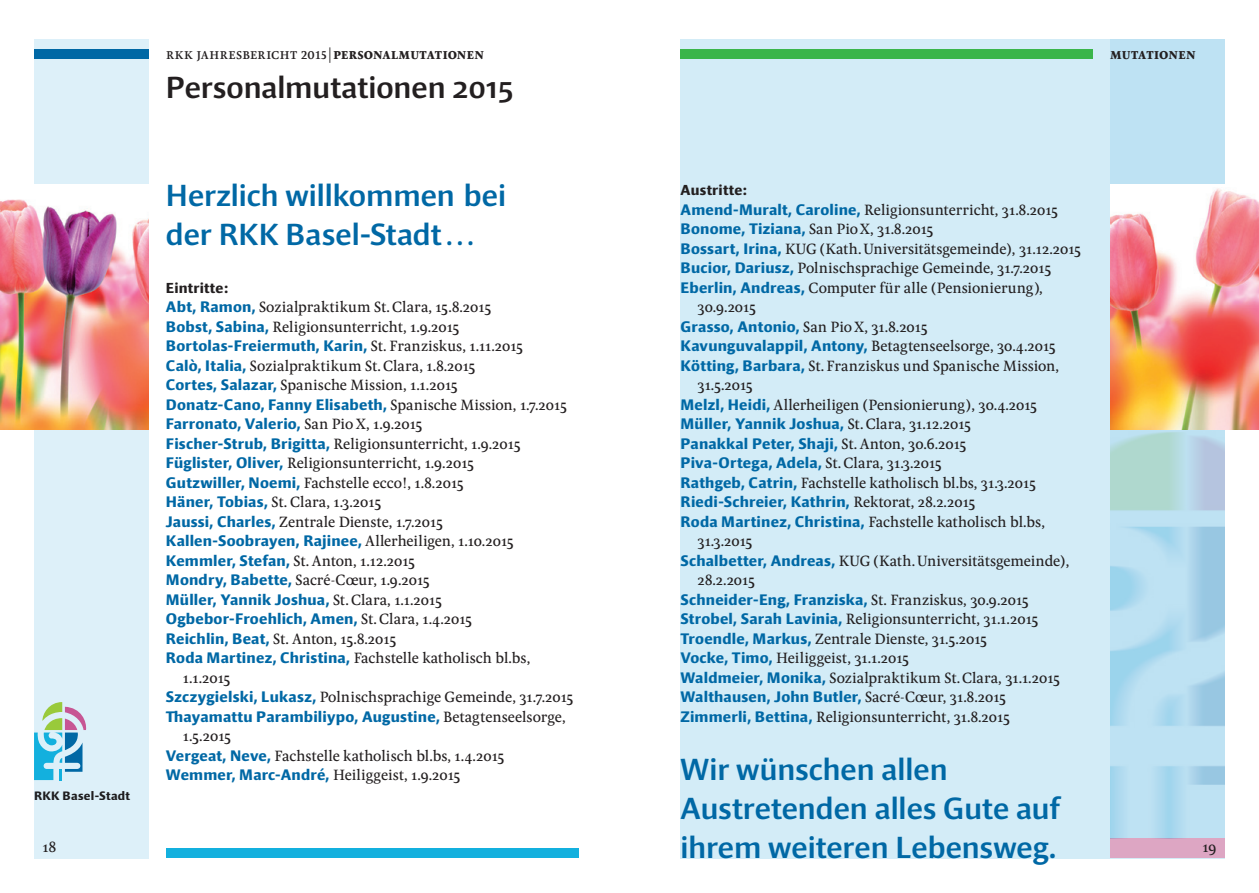
<style>
.page{position:relative;width:1259px;height:893px;background:#fff}
.page>*{position:absolute;margin:0;border:0;box-sizing:border-box;transform-origin:0 0}
.t1{font:500 30px/39px "Impara";color:#0068a5}
.t2{font:500 30px "Impara";color:#231f20}
.t3{font:500 15.45px/19.5px "Pona";letter-spacing:-.005em;color:#231f20}
.t4{font:700 15.45px "Pona";letter-spacing:.005em;color:#231f20}
.t5{font:700 15px/19.5px "Impara";letter-spacing:.015em;color:#0068a5}
.t6{font:700 14.25px "Impara";letter-spacing:.02em;color:#231f20}
.t7{font:700 12px "Impara";letter-spacing:.03em;color:#231f20}
.s1{font-weight:700}
.s2{font-family:"Impara";font-weight:700;font-size:15px;color:#0068a5}
.s3{font-family:"Pona";font-weight:500;font-size:15.45px;color:#231f20}
</style>
<div class="page">
<div style="left:680px;top:39px;width:545px;height:819px;background:#d3ecf7"></div>
<div style="left:34px;top:39px;width:115px;height:819px;background:#ddf0f9"></div>
<div style="left:1110px;top:39px;width:115px;height:799px;background:#bee2f3"></div>
<div style="left:34px;top:49px;width:115px;height:9px;background:#0068a5"></div>
<div style="left:680px;top:49px;width:413px;height:9px;background:#3ab54a"></div>
<div style="left:1110px;top:839px;width:115px;height:19px;background:#dda6c3"></div>
<svg style="left:34px;top:702px;width:52px;height:78px"></svg>
<img style="left:1110px;top:429px;width:115px;height:410px">
<div style="left:166px;top:848px;width:412px;height:10px;background:#13b0de"></div>
<img style="left:0;top:184px;width:149px;height:245px">
<img style="left:1110px;top:184px;width:149px;height:245px">
<p class="t3" style="left:166px;top:44px;width:320px">rkk jahresbericht 2015|<span class="s1">personalmutationen</span></p>
<h1 class="t2" style="left:166px;top:68px;width:349px">Personalmutationen 2015</h1>
<p class="t4" style="left:1110px;top:43px;width:87px">mutationen</p>
<h1 class="t1" style="left:166px;top:175px;width:342px">Herzlich willkommen bei der RKK Basel-Stadt…</h1>
<p class="t6" style="left:680px;top:181px;width:68px">Austritte:</p>
<p class="t3" style="left:680px;top:200px;width:379px"><span class="s2">Amend-Muralt, Caroline,</span> Religionsunterricht, 31.8.2015</p>
<p class="t3" style="left:680px;top:220px;width:255px"><span class="s2">Bonome, Tiziana,</span> San Pio X, 31.8.2015</p>
<p class="t3" style="left:680px;top:239px;width:402px"><span class="s2">Bossart, Irina,</span> KUG (Kath.Universitätsgemeinde), 31.12.2015</p>
<p class="t3" style="left:680px;top:259px;width:372px"><span class="s2">Bucior, Dariusz,</span> Polnischsprachige Gemeinde, 31.7.2015</p>
<p class="t3" style="left:680px;top:278px;width:364px"><span class="s2">Eberlin, Andreas,</span> Computer für alle (Pensionierung),</p>
<p class="t3" style="left:697px;top:298px;width:60px">30.9.2015</p>
<p class="t3" style="left:680px;top:317px;width:249px"><span class="s2">Grasso, Antonio,</span> San Pio X, 31.8.2015</p>
<p class="t3" style="left:680px;top:337px;width:377px"><span class="s2">Kavunguvalappil, Antony,</span> Betagtenseelsorge, 30.4.2015</p>
<p class="t3" style="left:680px;top:356px;width:380px"><span class="s2">Kötting, Barbara,</span> St. Franziskus und Spanische Mission,</p>
<p class="t3" style="left:697px;top:376px;width:57px">31.5.2015</p>
<p class="t3" style="left:680px;top:395px;width:358px"><span class="s2">Melzl, Heidi,</span> Allerheiligen (Pensionierung), 30.4.2015</p>
<p class="t5" style="left:680px;top:414px;width:292px">Müller, Yannik Joshua, <span class="s3">St. Clara, 31.12.2015<br></span>Panakkal Peter, Shaji, <span class="s3">St. Anton, 30.6.2015<br></span>Piva-Ortega, Adela, <span class="s3">St. Clara, 31.3.2015</span></p>
<p class="t3" style="left:680px;top:473px;width:357px"><span class="s2">Rathgeb, Catrin,</span> Fachstelle katholisch bl.bs, 31.3.2015</p>
<p class="t5" style="left:680px;top:492px;width:296px">Riedi-Schreier, Kathrin, <span class="s3">Rektorat, 28.2.2015</span></p>
<p class="t3" style="left:680px;top:512px;width:366px"><span class="s2">Roda Martinez, Christina,</span> Fachstelle katholisch bl.bs,</p>
<p class="t3" style="left:697px;top:532px;width:57px">31.3.2015</p>
<p class="t3" style="left:680px;top:551px;width:390px"><span class="s2">Schalbetter, Andreas,</span> KUG (Kath.Universitätsgemeinde),</p>
<p class="t3" style="left:697px;top:571px;width:59px">28.2.2015</p>
<p class="t5" style="left:680px;top:589px;width:350px">Schneider-Eng, Franziska, <span class="s3">St. Franziskus, 30.9.2015</span></p>
<p class="t3" style="left:680px;top:610px;width:381px"><span class="s2">Strobel, Sarah Lavinia,</span> Religionsunterricht, 31.1.2015<br><span class="s2">Troendle, Markus,</span> Zentrale Dienste, 31.5.2015<br><span class="s2">Vocke, Timo,</span> Heiliggeist, 31.1.2015<br><span class="s2">Waldmeier, Monika,</span> Sozialpraktikum St. Clara, 31.1.2015</p>
<p class="t5" style="left:680px;top:687px;width:327px">Walthausen, John Butler, <span class="s3">Sacré-Cœur, 31.8.2015</span></p>
<p class="t3" style="left:680px;top:707px;width:331px"><span class="s2">Zimmerli, Bettina,</span> Religionsunterricht, 31.8.2015</p>
<p class="t6" style="left:166px;top:278px;width:64px">Eintritte:</p>
<p class="t3" style="left:166px;top:298px;width:327px"><span class="s2">Abt, Ramon,</span> Sozialpraktikum St. Clara, 15.8.2015<br><span class="s2">Bobst, Sabina,</span> Religionsunterricht, 1.9.2015</p>
<p class="t5" style="left:166px;top:336px;width:359px">Bortolas-Freiermuth, Karin, <span class="s3">St. Franziskus, 1.11.2015</span></p>
<p class="t3" style="left:166px;top:356px;width:311px"><span class="s2">Calò, Italia,</span> Sozialpraktikum St. Clara, 1.8.2015<br><span class="s2">Cortes, Salazar,</span> Spanische Mission, 1.1.2015</p>
<p class="t5" style="left:166px;top:394px;width:403px">Donatz-Cano, Fanny Elisabeth, <span class="s3">Spanische Mission, 1.7.2015<br></span>Farronato, Valerio, <span class="s3">San Pio X, 1.9.2015</span></p>
<p class="t3" style="left:166px;top:434px;width:356px"><span class="s2">Fischer-Strub, Brigitta,</span> Religionsunterricht, 1.9.2015<br><span class="s2">Füglister, Oliver,</span> Religionsunterricht, 1.9.2015<br><span class="s2">Gutzwiller, Noemi,</span> Fachstelle ecco!, 1.8.2015<br><span class="s2">Häner, Tobias,</span> St. Clara, 1.3.2015<br><span class="s2">Jaussi, Charles,</span> Zentrale Dienste, 1.7.2015</p>
<p class="t5" style="left:166px;top:531px;width:349px">Kallen-Soobrayen, Rajinee, <span class="s3">Allerheiligen, 1.10.2015</span></p>
<p class="t3" style="left:166px;top:551px;width:265px"><span class="s2">Kemmler, Stefan,</span> St. Anton, 1.12.2015<br><span class="s2">Mondry, Babette,</span> Sacré-Cœur, 1.9.2015</p>
<p class="t5" style="left:166px;top:589px;width:308px">Müller, Yannik Joshua, <span class="s3">St. Clara, 1.1.2015<br></span>Ogbebor-Froehlich, Amen, <span class="s3">St. Clara, 1.4.2015</span></p>
<p class="t3" style="left:166px;top:629px;width:232px"><span class="s2">Reichlin, Beat,</span> St. Anton, 15.8.2015</p>
<p class="t3" style="left:166px;top:649px;width:366px"><span class="s2">Roda Martinez, Christina,</span> Fachstelle katholisch bl.bs,</p>
<p class="t3" style="left:183px;top:668px;width:49px">1.1.2015</p>
<p class="t3" style="left:166px;top:688px;width:409px"><span class="s2">Szczygielski, Lukasz,</span> Polnischsprachige Gemeinde, 31.7.2015</p>
<p class="t5" style="left:166px;top:706px;width:401px">Thayamattu Parambiliypo, Augustine, <span class="s3">Betagtenseelsorge,</span></p>
<p class="t3" style="left:166px;top:727px;width:340px;text-indent:17px">1.5.2015<br><span class="s2">Vergeat, Neve,</span> Fachstelle katholisch bl.bs, 1.4.2015<br><span class="s2">Wemmer, Marc-André,</span> Heiliggeist, 1.9.2015</p>
<h1 class="t1" style="left:680px;top:750px;width:381px">Wir wünschen allen<br>Austretenden alles Gute auf ihrem weiteren Lebensweg.</h1>
<p class="t7" style="left:34px;top:787px;width:97px">RKK Basel-Stadt</p>
<p class="t3" style="left:43px;top:838px;width:15px">18</p>
<p class="t3" style="left:1202px;top:838px;width:16px">19</p>
</div>
